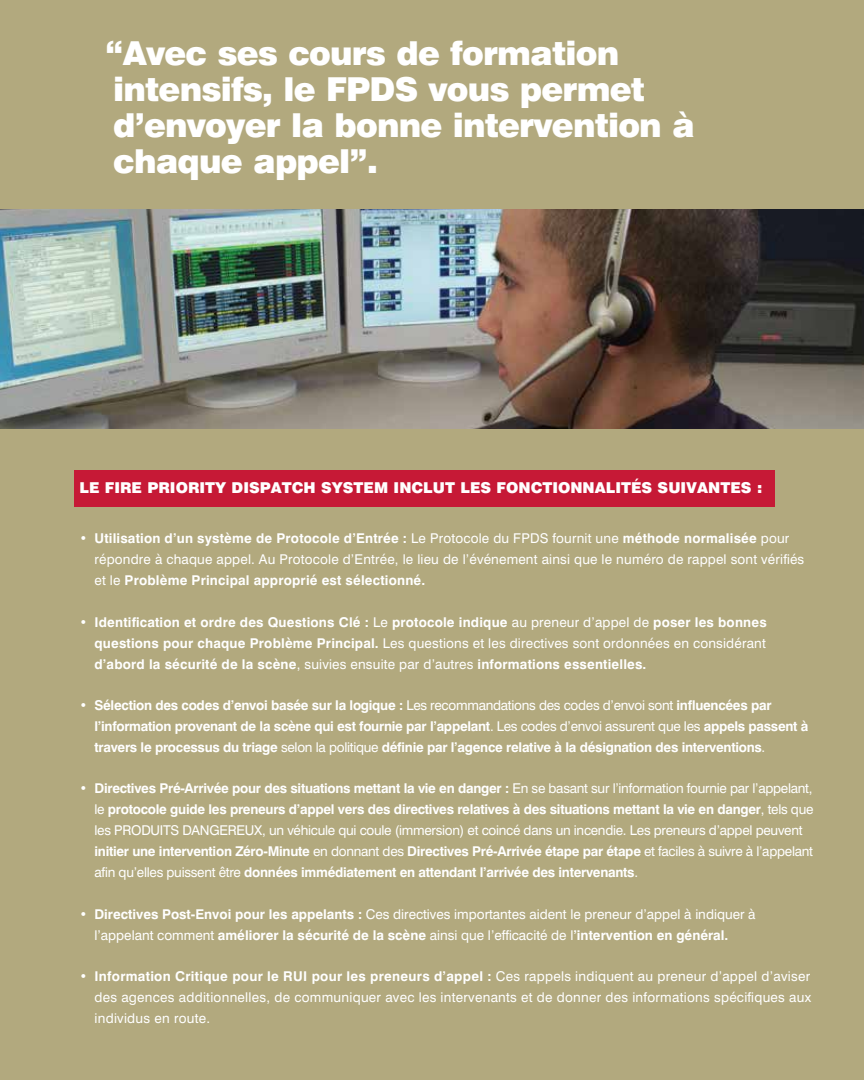
<style>
.page{position:relative;width:864px;height:1080px;background:#b2a97e}
.page>*{position:absolute;margin:0;border:0;box-sizing:border-box;transform-origin:0 0}
.t1{font:900 33px/36px "Swiss 721 BT";letter-spacing:-.025em;color:#fff}
.t2{font:900 15px "Swiss 721 BT";color:#fff}
.t3{font:700 13.5px/21px "Swiss 721 BT";letter-spacing:-.02em;color:#fff}
.t4{font:13.5px/21px "Swiss 721 BT";letter-spacing:.015em;color:#fff}
.s1{font-weight:700}
.s2{font-weight:400}
</style>
<div class="page">
<div style="left:74px;top:470px;width:700px;height:37px;background:#c61936"></div>
<img style="left:0;top:209px;width:864px;height:220px">
<h1 class="t1" style="left:105px;top:35px;width:591px">“Avec ses cours de formation intensifs, le FPDS vous permet d’envoyer la bonne intervention à chaque appel”.</h1>
<p class="t2" style="left:80px;top:478px;width:684px">LE FIRE PRIORITY DISPATCH SYSTEM INCLUT LES FONCTIONNALITÉS SUIVANTES :</p>
<p class="t4" style="left:94px;top:528px;width:711px;text-indent:-15px"><span class="s1">• Utilisation d’un système de Protocole d’Entrée :</span> Le Protocole du FPDS fournit une <span class="s1">méthode normalisée</span> pour répondre à chaque appel. Au Protocole d’Entrée, le lieu de l’événement ainsi que le numéro de rappel sont vérifiés et le <span class="s1">Problème Principal approprié est sélectionné.</span></p>
<p class="t3" style="left:94px;top:611px;width:674px;text-align:justify;text-indent:-15px">• Identification et ordre des Questions Clé : <span class="s2">Le</span> protocole indique <span class="s2">au preneur d’appel de</span> poser les bonnes questions pour chaque Problème Principal. <span class="s2">Les questions et les directives sont ordonnées en considérant </span>d’abord la sécurité de la scène<span class="s2">, suivies ensuite par d’autres</span> informations essentielles.</p>
<p class="t3" style="left:94px;top:695px;width:715px;text-indent:-15px">• Sélection des codes d’envoi basée sur la logique : <span class="s2">Les recommandations des codes d’envoi sont</span> influencées par l’information provenant de la scène qui est fournie par l’appelant<span class="s2">. Les codes d’envoi assurent que les</span> appels passent à travers le processus du triage <span class="s2">selon la politique</span> définie par l’agence relative à la désignation des interventions<span class="s2">.</span></p>
<p class="t3" style="left:94px;top:778px;width:721px;text-indent:-15px"><span class="s2">•</span> Directives Pré-Arrivée pour des situations mettant la vie en danger : <span class="s2">En se basant sur l’information fournie par l’appelant, le</span> protocole guide les preneurs d’appel vers des directives relatives à des situations mettant la vie en danger<span class="s2">, tels que les PRODUITS DANGEREUX, un véhicule qui coule (immersion) et coincé dans un incendie. Les preneurs d’appel peuvent </span>initier une intervention Zéro-Minute <span class="s2">en donnant des</span> Directives Pré-Arrivée étape par étape <span class="s2">et faciles à suivre à l’appelant afin qu’elles puissent être</span> données immédiatement en attendant l’arrivée des intervenants<span class="s2">.</span></p>
<p class="t4" style="left:94px;top:903px;width:663px;text-indent:-15px">• <span class="s1">Directives Post-Envoi pour les appelants :</span> Ces directives importantes aident le preneur d’appel à indiquer à l’appelant comment <span class="s1">améliorer la sécurité de la scène</span> ainsi que l’efficacité de l<span class="s1">’intervention en général.</span></p>
<p class="t4" style="left:94px;top:965px;width:718px;text-align:justify;text-indent:-15px"><span class="s1">• Information Critique pour le RUI pour les preneurs d’appel :</span> Ces rappels indiquent au preneur d’appel d’aviser des agences additionnelles, de communiquer avec les intervenants et de donner des informations spécifiques aux individus en route.</p>
</div>
